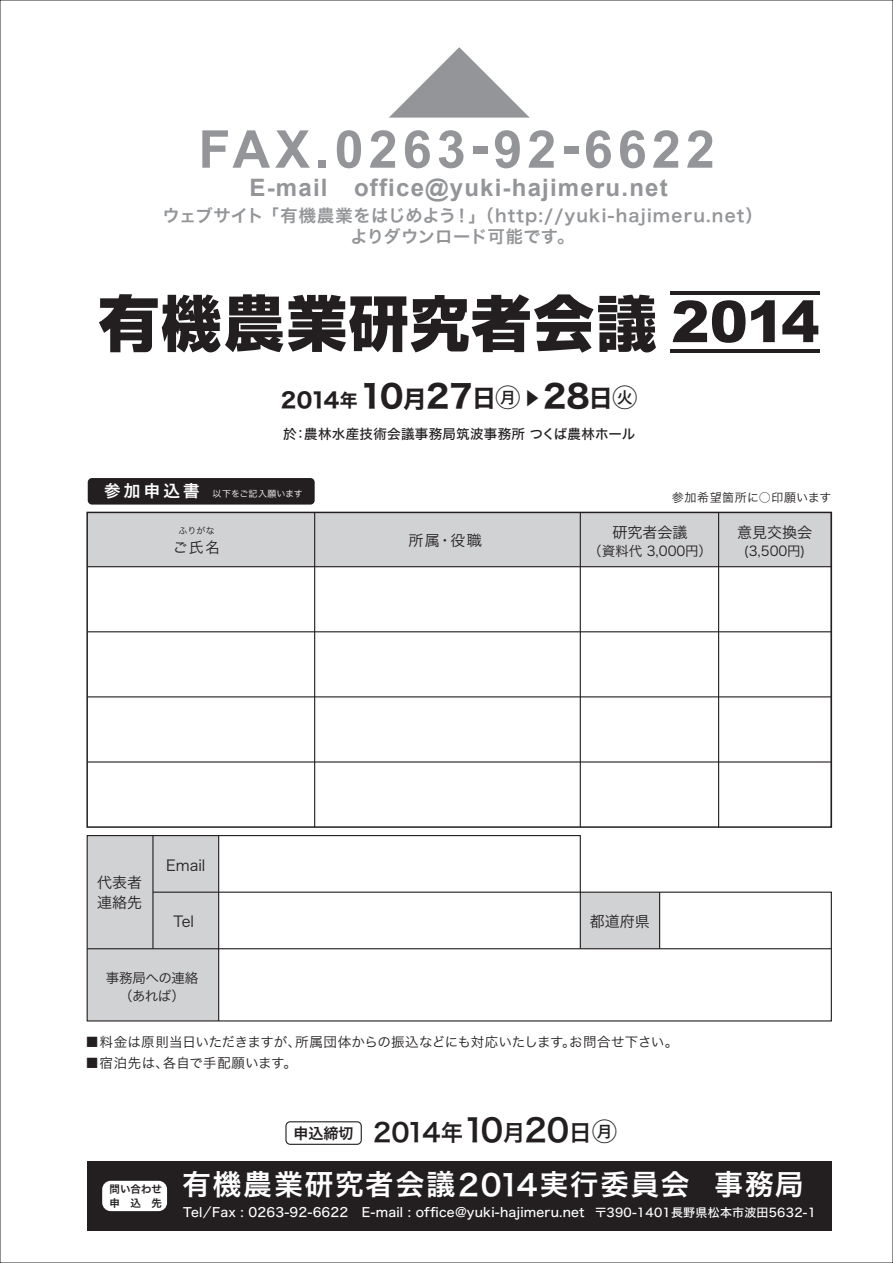
<style>
.page{position:relative;width:893px;height:1263px;background:#fff}
.page>*{position:absolute;margin:0;border:0;box-sizing:border-box;transform-origin:0 0}
.t1{font:800 60.15px "Shin Go Pr 6 N";letter-spacing:.04em;color:#231f20}
.t2{font:900 57.45px "Arial";color:#231f20}
.t3{font:700 52.2px "Arial";letter-spacing:.095em;color:#939598}
.t4{font:31.5px "Hira Kaku Std W7";color:#231f20}
.t5{font:31.5px "Hira Kaku Std W6";color:#231f20}
.t6{font:28.5px "Hira Kaku Std W6";letter-spacing:.065em;color:#fff}
.t7{font:25.5px "Hira Kaku Std W6";color:#231f20}
.t8{font:700 24px "Arial";letter-spacing:.05em;color:#939598}
.t9{font:24px "Hira Kaku Std W7";color:#231f20}
.t10{font:22.5px "Hira Kaku Std W6";color:#231f20}
.t11{font:21px "Hira Kaku Std W7";color:#231f20}
.t12{font:800 18px "Shin Go Pr 6 N";color:#231f20}
.t13{font:18px "Hira Kaku Std W7";color:#231f20}
.t14{font:17.25px/21px "Hira Kaku Std W6";letter-spacing:.005em;color:#939598}
.t15{font:17.25px "Hira Kaku Std W6";letter-spacing:.065em;color:#939598}
.t16{font:16.5px "Hira Kaku Std W6";letter-spacing:.2em;color:#fff}
.t17{font:15px/19.5px "Hira Kaku Pro N W3";color:#231f20}
.t18{font:15px "Hira Kaku Std W6";color:#231f20}
.t19{font:13.5px/21px "Hira Kaku Pro N W3";color:#231f20}
.t20{font:13.5px "Hira Kaku Std W5";letter-spacing:.025em;color:#231f20}
.t21{font:13.5px/18px "Hira Kaku Pro N W3";letter-spacing:-.03em;color:#231f20;text-align:center}
.t22{font:12.75px "Hira Kaku Std W5";letter-spacing:.015em;color:#fff}
.t23{font:12px "Hira Kaku Std W5";letter-spacing:.02em;color:#fff}
.t24{font:12px "Hira Kaku Pro N W3";letter-spacing:.05em;color:#231f20}
.t25{font:10.5px/13.5px "Hira Kaku Std W6";color:#231f20}
.t26{font:9px "Hira Kaku Pro N W3";letter-spacing:.01em;color:#fff}
.t27{font:9px "Hira Kaku Pro N W3";color:#231f20}
.s1{font-family:"Koz Go Pro";font-weight:500;font-size:25.5px}
.s2{font-size:29.25px}
</style>
<div class="page">
<div style="left:87px;top:512px;width:744px;height:55px;background:#d1d2d4"></div>
<div style="left:88px;top:478px;width:227px;height:27px;background:#231f20;border-radius:4px"></div>
<hr style="left:87px;top:566px;width:744px;height:1px;background:#231f20">
<hr style="left:87px;top:631px;width:744px;height:1px;background:#231f20">
<hr style="left:87px;top:696px;width:744px;height:1px;background:#231f20">
<hr style="left:87px;top:761px;width:744px;height:1px;background:#231f20">
<hr style="left:314px;top:512px;width:1px;height:315px;background:#231f20">
<hr style="left:718px;top:512px;width:1px;height:315px;background:#231f20">
<hr style="left:580px;top:512px;width:1px;height:315px;background:#231f20">
<div style="left:86px;top:512px;width:746px;height:316px;border:2px solid #231f20"></div>
<svg style="left:389px;top:47px;width:141px;height:71px"></svg>
<svg style="left:86px;top:835px;width:746px;height:187px"></svg>
<hr style="left:659px;top:892px;width:1px;height:57px;background:#231f20">
<div style="left:285px;top:1121px;width:77px;height:24px;border:1px solid #231f20;border-radius:4px"></div>
<div style="left:87px;top:1161px;width:744px;height:69px;background:#231f20"></div>
<div style="left:102px;top:1181px;width:65px;height:30px;background:#fff;border-radius:9px"></div>
<hr style="left:670px;top:291px;width:150px;height:4px;background:#231f20">
<hr style="left:670px;top:349px;width:150px;height:3px;background:#231f20">
<hr style="left:580px;top:892px;width:1px;height:57px;background:#231f20">
<hr style="left:87px;top:948px;width:744px;height:1px;background:#231f20">
<p class="t3" style="left:198px;top:115px;width:518px">FAX.0263-92-6622</p>
<p class="t8" style="left:250px;top:172px;width:80px">E-mail</p>
<p class="t8" style="left:354px;top:172px;width:315px">office@yuki-hajimeru.net</p>
<p class="t14" style="left:351px;top:206px;width:225px;text-indent:-188px">ウェブサイト「有機農業をはじめよう<br>よりダウンロード可能です。</p>
<p class="t15" style="left:453px;top:202px;width:311px">！」（http://yuki-hajimeru.net(</p>
<p class="t1" style="left:99px;top:276px;width:559px">有機農業研究者会議</p>
<p class="t4" style="left:543px;top:372px;width:48px">28</p>
<p class="t4" style="left:360px;top:372px;width:45px">10</p>
<p class="t4" style="left:426px;top:372px;width:48px">27</p>
<p class="t9" style="left:472px;top:379px;width:50px">日<span class="s1">㊊</span></p>
<p class="t9" style="left:589px;top:379px;width:50px">日<span class="s1">㊋</span></p>
<p class="t9" style="left:403px;top:380px;width:25px">月</p>
<p class="t12" style="left:523px;top:384px;width:19px">▶</p>
<p class="t11" style="left:281px;top:383px;width:60px">2014</p>
<p class="t13" style="left:340px;top:386px;width:19px">年</p>
<p class="t20" style="left:304px;top:423px;width:332px">農林水産技術会議事務局筑波事務所つくば農林ホール</p>
<p class="t20" style="left:283px;top:423px;width:15px">於</p>
<p class="t20" style="left:294px;top:423px;width:15px">：</p>
<p class="t2" style="left:671px;top:280px;width:150px">2014</p>
<p class="t16" style="left:104px;top:478px;width:97px">参加申込書</p>
<p class="t26" style="left:213px;top:486px;width:92px">以下をご記入願います</p>
<p class="t24" style="left:672px;top:486px;width:161px">参加希望箇所に○印願います</p>
<p class="t27" style="left:178px;top:523px;width:38px">ふりがな</p>
<p class="t17" style="left:173px;top:536px;width:49px">ご氏名</p>
<p class="t17" style="left:450px;top:530px;width:33px">役職</p>
<p class="t17" style="left:408px;top:530px;width:33px">所属</p>
<p class="t17" style="left:438px;top:530px;width:16px">・</p>
<p class="t17" style="left:613px;top:521px;width:76px">研究者会議</p>
<p class="t19" style="left:588px;top:539px;width:125px">（資料代 3,000円(</p>
<p class="t17" style="left:737px;top:521px;width:76px">意見交換会</p>
<p class="t19" style="left:744px;top:539px;width:63px">(3,500円(</p>
<p class="t17" style="left:97px;top:872px;width:46px">代表者連絡先</p>
<p class="t17" style="left:166px;top:854px;width:41px">Email</p>
<p class="t17" style="left:173px;top:911px;width:22px">Tel</p>
<p class="t21" style="left:106px;top:968px;width:94px">事務局への連絡（あれば(</p>
<p class="t17" style="left:590px;top:911px;width:61px">都道府県</p>
<p class="t19" style="left:295px;top:1031px;width:384px">所属団体からの振込などにも対応いたしますお問合せ下さい。</p>
<p class="t19" style="left:163px;top:1031px;width:140px;text-indent:-77px">■料金は原則当日いただきますが、各自で手配願います。</p>
<p class="t19" style="left:562px;top:1031px;width:15px">。</p>
<p class="t19" style="left:86px;top:1052px;width:85px">■宿泊先は、</p>
<p class="t18" style="left:294px;top:1121px;width:61px">申込締切</p>
<p class="t5" style="left:463px;top:1106px;width:42px">10</p>
<p class="t5" style="left:524px;top:1106px;width:46px">20</p>
<p class="t10" style="left:569px;top:1115px;width:49px">日<span class="s1">㊊</span></p>
<p class="t10" style="left:441px;top:1115px;width:24px">年</p>
<p class="t7" style="left:373px;top:1113px;width:69px">2014</p>
<p class="t10" style="left:503px;top:1115px;width:24px">月</p>
<p class="t25" style="left:110px;top:1183px;width:54px">問い合わせ申　込　先</p>
<p class="t6" style="left:182px;top:1163px;width:509px">有機農業研究者会議<span class="s2">2014</span>実行委員会</p>
<p class="t6" style="left:714px;top:1163px;width:91px">事務局</p>
<p class="t22" style="left:183px;top:1203px;width:167px">Tel／Fax : 0263-92-6622</p>
<p class="t22" style="left:362px;top:1203px;width:224px">E-mail : office@yuki-hajimeru.net</p>
<p class="t23" style="left:595px;top:1203px;width:223px">〒390-1401長野県松本市波田5632-1</p>
</div>
